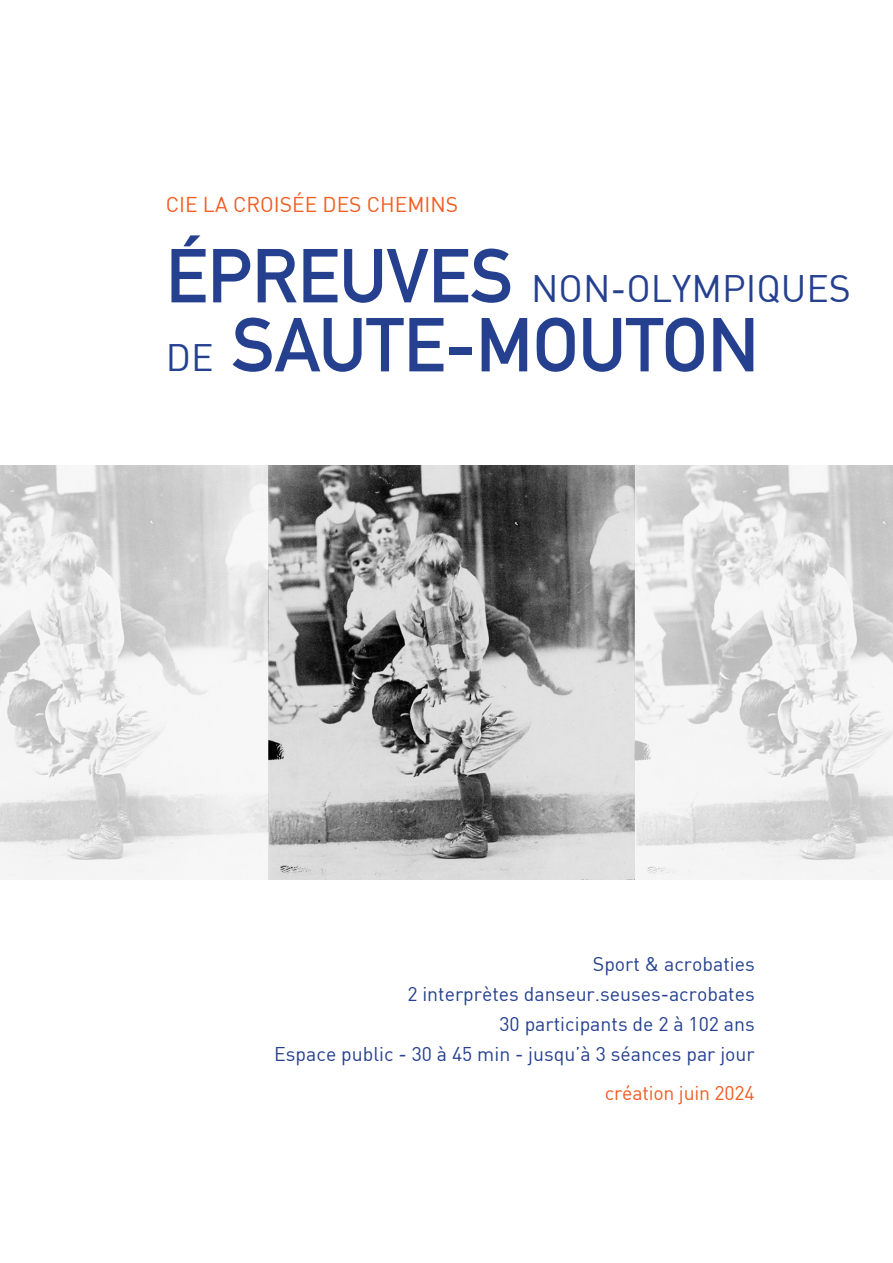
<style>
.page{position:relative;width:893px;height:1263px;background:#fff}
.page>*{position:absolute;margin:0;border:0;box-sizing:border-box;transform-origin:0 0}
.t1{font:700 75px "DIN Alternate";color:#25408f}
.t2{font:37.5px "DIN";color:#25408f}
.t3{font:21px "DIN";color:#f15d23}
.t4{font:19.5px/30px "DIN";color:#25408f;text-align:right}
.t5{font:19.5px "DIN";letter-spacing:-.01em;color:#f15d23}
.s1{font-family:"DIN Alternate";font-weight:700;font-size:75px}
.s2{font-family:"DIN";font-weight:400;font-size:37.5px}
</style>
<div class="page">
<img style="left:0;top:465px;width:893px;height:414px">
<p class="t3" style="left:166px;top:192px;width:294px">CIE LA CROISÉE DES CHEMINS</p>
<h2 class="t2" style="left:166px;top:265px;width:686px"><span class="s1">ÉPREUVES</span> NON-OLYMPIQUES</h2>
<h1 class="t1" style="left:166px;top:288px;width:595px"><span class="s2">DE</span> SAUTE-MOUTON</h1>
<p class="t4" style="left:274px;top:949px;width:482px">Sport &amp; acrobaties<br>2 interprètes danseur.seuses-acrobates<br>30 participants de 2 à 102 ans<br>Espace public - 30 à 45 min - jusqu’à 3 séances par jour</p>
<p class="t5" style="left:605px;top:1081px;width:151px">création juin 2024</p>
</div>
